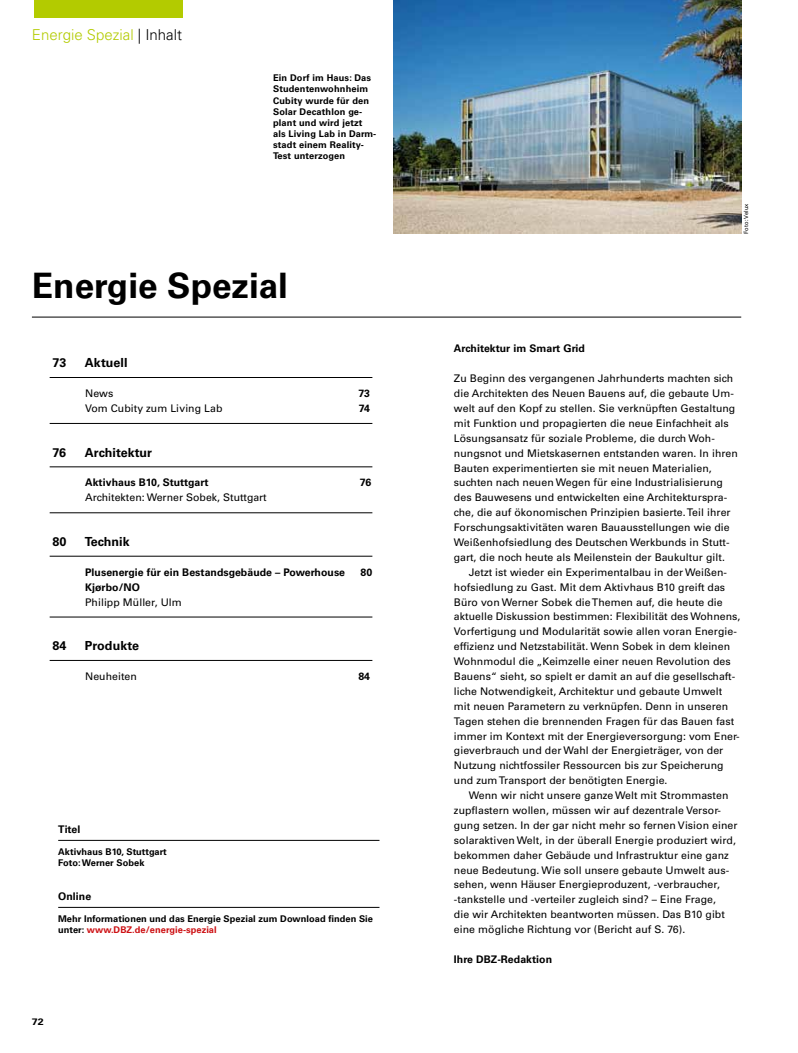
<style>
.page{position:relative;width:798px;height:1053px;background:#fff}
.page>*{position:absolute;margin:0;border:0;box-sizing:border-box;transform-origin:0 0}
.t1{font:700 35px "Univers LT Std";color:#000}
.t2{font:300 15px "Univers LT Std";color:#b3cb00}
.t3{font:700 12.5px "Univers LT Std";letter-spacing:.005em;color:#000}
.t4{font:10.5px/14.9px "Univers LT Std";letter-spacing:.005em;color:#000}
.t5{font:700 10.5px "Univers LT Std";letter-spacing:.005em;color:#000}
.t6{font:700 9.38px "Univers LT Std";color:#000;scale:1.13 1}
.t7{font:700 9.25px/11.1px "Univers LT Std";letter-spacing:.005em;color:#000}
.t8{font:5.75px "Univers LT Std";letter-spacing:.015em;color:#000}
.s1{color:#000}
.s2{color:#cd1013}
</style>
<div class="page">
<hr style="left:32px;top:317px;width:709px;height:1px;background:#000">
<hr style="left:50px;top:377px;width:322px;height:1px;background:#000">
<hr style="left:50px;top:423px;width:322px;height:1px;background:#000">
<hr style="left:50px;top:466px;width:322px;height:1px;background:#000">
<hr style="left:50px;top:512px;width:322px;height:1px;background:#000">
<hr style="left:50px;top:556px;width:322px;height:1px;background:#000">
<hr style="left:50px;top:616px;width:322px;height:1px;background:#000">
<hr style="left:50px;top:660px;width:322px;height:1px;background:#000">
<img style="left:393px;top:0;width:348px;height:233px">
<div style="left:34px;top:0;width:148px;height:18px;background:#b3cb00"></div>
<hr style="left:58px;top:840px;width:321px;height:1px;background:#000">
<hr style="left:58px;top:907px;width:321px;height:1px;background:#000">
<h2 class="t2" style="left:32px;top:26px;width:152px">Energie Spezial <span class="s1">| Inhalt</span></h2>
<p class="t7" style="left:273px;top:72px;width:105px">Ein Dorf im Haus: Das<br>Studentenwohnheim<br>Cubity wurde für den<br>Solar Decathlon ge&shy;plant und wird jetzt als Living Lab in Darm&shy;stadt einem Reality-<br>Test unterzogen</p>
<h1 class="t1" style="left:32px;top:265px;width:257px">Energie Spezial</h1>
<p class="t3" style="left:52px;top:355px;width:15px">73</p>
<p class="t3" style="left:85px;top:355px;width:44px">Aktuell</p>
<p class="t4" style="left:85px;top:386px;width:30px">News</p>
<p class="t5" style="left:358px;top:387px;width:13px">73</p>
<p class="t4" style="left:85px;top:401px;width:139px">Vom Cubity zum Living Lab</p>
<p class="t5" style="left:359px;top:402px;width:13px">74</p>
<p class="t3" style="left:52px;top:445px;width:15px">76</p>
<p class="t3" style="left:85px;top:445px;width:69px">Architektur</p>
<p class="t5" style="left:85px;top:476px;width:125px">Aktivhaus B10, Stuttgart</p>
<p class="t5" style="left:359px;top:476px;width:13px">76</p>
<p class="t4" style="left:85px;top:490px;width:183px">Architekten: Werner Sobek, Stuttgart</p>
<p class="t3" style="left:52px;top:534px;width:15px">80</p>
<p class="t3" style="left:85px;top:534px;width:46px">Technik</p>
<p class="t5" style="left:85px;top:566px;width:261px">Plusenergie für ein Bestandsgebäude – Powerhouse</p>
<p class="t5" style="left:360px;top:566px;width:13px">80</p>
<p class="t5" style="left:85px;top:580px;width:56px">Kjørbo/NO</p>
<p class="t4" style="left:85px;top:594px;width:98px">Philipp Müller, Ulm</p>
<p class="t3" style="left:52px;top:638px;width:15px">84</p>
<p class="t3" style="left:85px;top:638px;width:56px">Produkte</p>
<p class="t4" style="left:85px;top:669px;width:53px">Neuheiten</p>
<p class="t5" style="left:358px;top:670px;width:13px">84</p>
<p class="t5" style="left:58px;top:822px;width:24px">Titel</p>
<p class="t7" style="left:58px;top:846px;width:110px">Aktivhaus B10, Stuttgart<br>Foto: Werner Sobek</p>
<p class="t5" style="left:58px;top:889px;width:34px">Online</p>
<p class="t7" style="left:58px;top:913px;width:316px">Mehr Informationen und das Energie Spezial zum Download finden Sie unter: <span class="s2">www.DBZ.de/energie-spezial</span></p>
<p class="t6" style="left:32px;top:1016px;width:12px">72</p>
<p class="t8" style="left:742px;top:234px;width:32px;rotate:-90deg">Foto: Velux</p>
<p class="t5" style="left:454px;top:342px;width:132px">Architektur im Smart Grid</p>
<p class="t4" style="left:454px;top:371px;width:285px">Zu Beginn des vergangenen Jahrhunderts machten sich die Architekten des Neuen Bauens auf, die gebaute Um&shy;welt auf den Kopf zu stellen. Sie verknüpften Gestaltung mit Funktion und propagierten die neue Einfachheit als Lösungsansatz für soziale Probleme, die durch Woh&shy;nungsnot und Mietskasernen entstanden waren. In ihren Bauten experimentierten sie mit neuen Materialien, suchten nach neuen Wegen für eine Industrialisierung des Bauwesens und entwickelten eine Architekturspra&shy;che, die auf ökonomischen Prinzipien basierte. Teil ihrer Forschungsaktivitäten waren Bauausstellungen wie die Weißenhofsiedlung des Deutschen Werkbunds in Stutt&shy;gart, die noch heute als Meilenstein der Baukultur gilt.</p>
<p class="t4" style="left:454px;top:564px;width:288px;text-indent:15px">Jetzt ist wieder ein Experimentalbau in der Weißen&shy;hofsiedlung zu Gast. Mit dem Aktivhaus B10 greift das Büro von Werner Sobek die Themen auf, die heute die aktuelle Diskussion bestimmen: Flexibilität des Wohnens, Vorfertigung und Modularität sowie allen voran Energie&shy;effizienz und Netzstabilität. Wenn Sobek in dem kleinen Wohnmodul die „Keimzelle einer neuen Revolution des Bauens“ sieht, so spielt er damit an auf die gesellschaft&shy;liche Notwendigkeit, Architektur und gebaute Umwelt mit neuen Parametern zu verknüpfen. Denn in unseren Tagen stehen die brennenden Fragen für das Bauen fast immer im Kontext mit der Energieversorgung: vom Ener&shy;gieverbrauch und der Wahl der Energieträger, von der Nutzung nichtfossiler Ressourcen bis zur Speicherung und zum Transport der benötigten Energie.</p>
<p class="t4" style="left:454px;top:787px;width:285px;text-indent:15px">Wenn wir nicht unsere ganze Welt mit Strommasten zupflastern wollen, müssen wir auf dezentrale Versor&shy;gung setzen. In der gar nicht mehr so fernen Vision einer solaraktiven Welt, in der überall Energie produziert wird, bekommen daher Gebäude und Infrastruktur eine ganz neue Bedeutung. Wie soll unsere gebaute Umwelt aus&shy;sehen, wenn Häuser Energieproduzent, -verbraucher, -tankstelle und -verteiler zugleich sind? – Eine Frage,<br>die wir Architekten beantworten müssen. Das B10 gibt eine mögliche Richtung vor (Bericht auf S. 76).</p>
<p class="t5" style="left:454px;top:952px;width:100px">Ihre DBZ-Redaktion</p>
</div>
